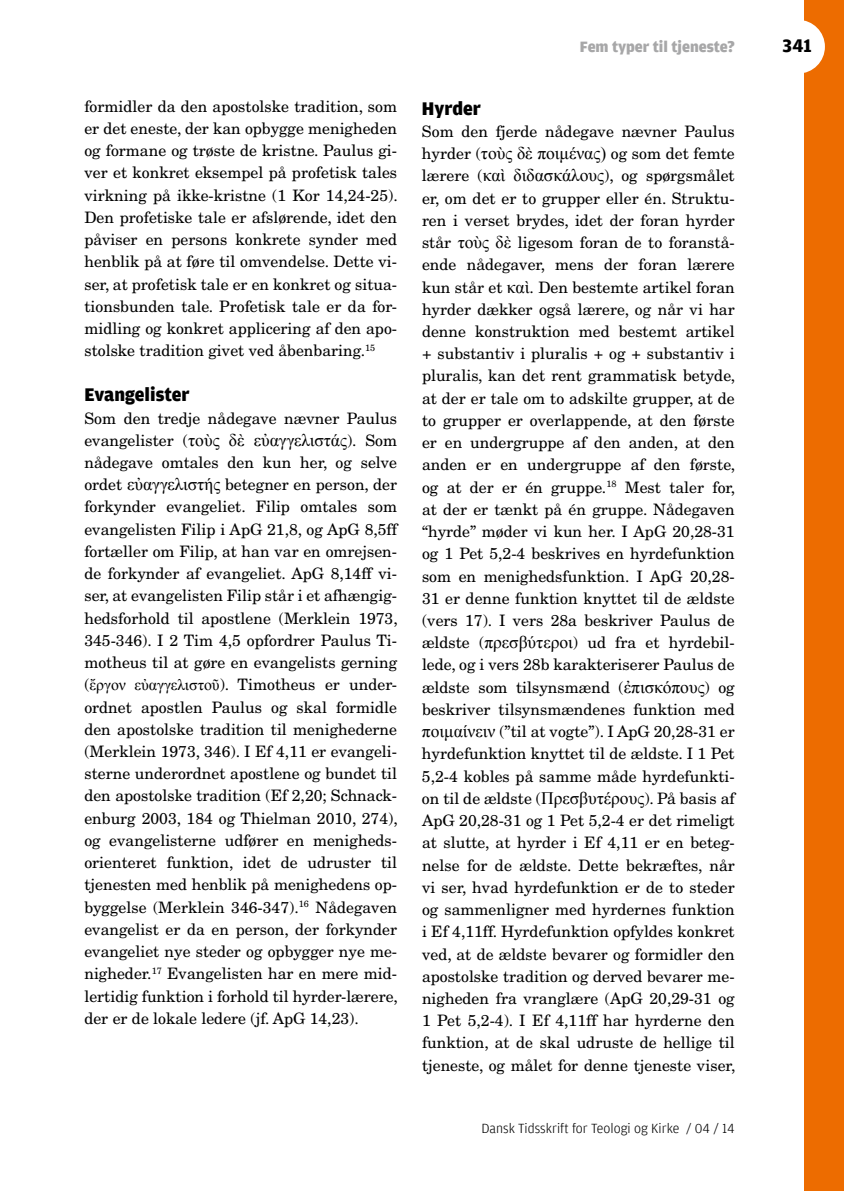
<style>
.page{position:relative;width:844px;height:1191px;background:#fff}
.page>*{position:absolute;margin:0;border:0;box-sizing:border-box;transform-origin:0 0}
.t1{font:900 19.25px "Amplitude";color:#000}
.t2{font:700 19.25px "Amplitude";color:#000}
.t3{font:17.5px "Times New Roman";color:#000}
.t4{font:15.75px/22.2px "New Century Schlbk";color:#000;text-align:justify}
.t5{font:15.75px "Times New Roman";color:#000}
.t6{font:900 15.75px "Amplitude";color:#a7a7a8}
.t7{font:300 14px "Amplitude";color:#000}
.s1{font-family:"New Century Schlbk";font-size:15.75px}
.s2{font-family:"Times New Roman";font-size:17.5px}
.s3{font-family:"New Century Schlbk"}
</style>
<div class="page">
<div style="left:804px;top:0;width:39px;height:1191px;background:#ed6c00"></div>
<div style="left:771px;top:20px;width:53px;height:54px;background:#fff;border-radius:50%"></div>
<p class="t4" style="left:84px;top:95px;width:315px">formidler da den apostolske tradition, som er det eneste, der kan opbygge menigheden og formane og trøste de kristne. Paulus gi&shy;ver et konkret eksempel på profetisk tales virkning på ikke-kristne (1 Kor 14,24-25).<br>Den profetiske tale er afslørende, idet den påviser en persons konkrete synder med henblik på at føre til omvendelse. Dette vi&shy;ser, at profetisk tale er en konkret og situa&shy;tionsbunden tale. Profetisk tale er da for&shy;midling og konkret applicering af den apo&shy;stolske tradition givet ved åbenbaring.<sup>15</sup></p>
<p class="t1" style="left:84px;top:384px;width:107px">Evangelister</p>
<p class="t4" style="left:84px;top:407px;width:314px">Som den tredje nådegave nævner Paulus</p>
<p class="t3" style="left:84px;top:428px;width:314px"><span class="s1">evangelister (</span>τοὺς δὲ εὐαγγελιστάς<span class="s1">). Som</span></p>
<p class="t4" style="left:84px;top:451px;width:315px">nådegave omtales den kun her, og selve ordet <span class="s2">εὐαγγελιστής</span> betegner en person, der forkynder evangeliet. Filip omtales som evangelisten Filip i ApG 21,8, og ApG 8,5ff fortæller om Filip, at han var en omrejsen&shy;de forkynder af evangeliet. ApG 8,14ff vi&shy;ser, at evangelisten Filip står i et afhængig&shy;hedsforhold til apostlene (Merklein 1973, 345-346). I 2 Tim 4,5 opfordrer Paulus Ti&shy;motheus til at gøre en evangelists gerning</p>
<p class="t5" style="left:84px;top:674px;width:314px"><span class="s3">(</span>ἔργον εὐαγγελιστοῦ<span class="s3">). Timotheus er under-</span></p>
<p class="t4" style="left:84px;top:696px;width:315px">ordnet apostlen Paulus og skal formidle den apostolske tradition til menighederne (Merklein 1973, 346). I Ef 4,11 er evangeli&shy;sterne underordnet apostlene og bundet til den apostolske tradition (Ef 2,20; Schnack&shy;enburg 2003, 184 og Thielman 2010, 274), og evangelisterne udfører en menigheds&shy;orienteret funktion, idet de udruster til tjenesten med henblik på menighedens op&shy;byggelse (Merklein 346-347).<sup>16</sup> Nådegaven evangelist er da en person, der forkynder evangeliet nye steder og opbygger nye me&shy;nigheder.<sup>17</sup> Evangelisten har en mere mid&shy;lertidig funktion i forhold til hyrder-lærere, der er de lokale ledere (jf. ApG 14,23).</p>
<p class="t6" style="left:580px;top:38px;width:156px">Fem typer til tjeneste?</p>
<p class="t1" style="left:422px;top:97px;width:60px">Hyrder</p>
<p class="t4" style="left:422px;top:120px;width:315px">Som den fjerde nådegave nævner Paulus hyrder (<span class="s2">τοὺς δὲ ποιμένας)</span> og som det femte lærere (<span class="s2">καὶ διδασκάλους</span>), og spørgsmålet er, om det er to grupper eller én. Struktu&shy;ren i verset brydes, idet der foran hyrder står <span class="s2">τοὺς δὲ</span> ligesom foran de to foranstå&shy;ende nådegaver, mens der foran lærere kun står et <span class="s2">καὶ</span>. Den bestemte artikel foran hyrder dækker også lærere, og når vi har denne konstruktion med bestemt artikel + substantiv i pluralis + og + substantiv i pluralis, kan det rent grammatisk betyde, at der er tale om to adskilte grupper, at de to grupper er overlappende, at den første er en undergruppe af den anden, at den anden er en undergruppe af den første, og at der er én gruppe.<sup>18</sup> Mest taler for, at der er tænkt på én gruppe. Nådegaven “hyrde” møder vi kun her. I ApG 20,28-31 og 1 Pet 5,2-4 beskrives en hyrdefunktion som en menighedsfunktion. I ApG 20,28- 31 er denne funktion knyttet til de ældste (vers 17). I vers 28a beskriver Paulus de ældste (<span class="s2">πρεσβύτεροι</span>) ud fra et hyrdebil&shy;lede, og i vers 28b karakteriserer Paulus de ældste som tilsynsmænd (<span class="s2">ἐπισκόπους</span>) og beskriver tilsynsmændenes funktion med <span class="s2">ποιμαίνειν</span> (”til at vogte”). I ApG 20,28-31 er hyrdefunktion knyttet til de ældste. I 1 Pet 5,2-4 kobles på samme måde hyrdefunkti&shy;on til de ældste (<span class="s2">Πρεσβυτέρους</span>). På basis af ApG 20,28-31 og 1 Pet 5,2-4 er det rimeligt at slutte, at hyrder i Ef 4,11 er en beteg&shy;nelse for de ældste. Dette bekræftes, når vi ser, hvad hyrdefunktion er de to steder og sammenligner med hyrdernes funktion i Ef 4,11ff. Hyrdefunktion opfyldes konkret ved, at de ældste bevarer og formidler den apostolske tradition og derved bevarer me&shy;nigheden fra vranglære (ApG 20,29-31 og 1 Pet 5,2-4). I Ef 4,11ff har hyrderne den funktion, at de skal udruste de hellige til tjeneste, og målet for denne tjeneste viser,</p>
<p class="t7" style="left:481px;top:1120px;width:255px">Dansk Tidsskrift for Teologi og Kirke / 04 / 14</p>
<p class="t2" style="left:782px;top:35px;width:31px">341</p>
</div>
